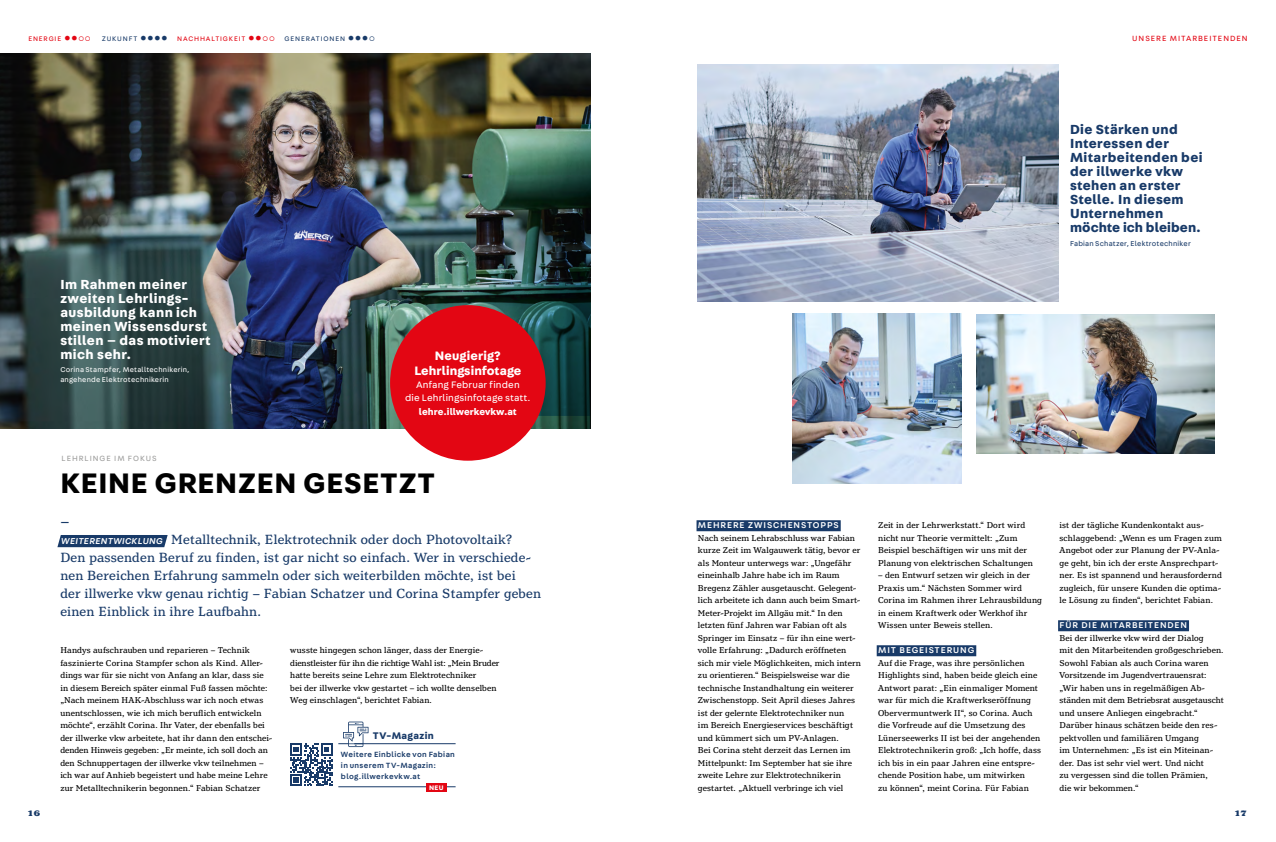
<style>
.page{position:relative;width:1276px;height:842px;background:#fff}
.page>*{position:absolute;margin:0;border:0;box-sizing:border-box;transform-origin:0 0}
.t1{font:700 30px "Fabriga";letter-spacing:.025em;color:#000}
.t2{font:14px/18px "Henriette";letter-spacing:.02em;color:#183a68}
.t3{font:700 14px/14px "Fabriga";letter-spacing:.03em;color:#183a68}
.t4{font:700 14px/14px "Fabriga";letter-spacing:.035em;color:#fff}
.t5{font:700 13px/15px "Fabriga";letter-spacing:.01em;color:#fff;text-align:center}
.t6{font:500 12px "Fabriga";color:#183a68}
.t7{font:800 11px "Henriette";color:#183a68}
.t8{font:700 10.2px "Fabriga";letter-spacing:.035em;color:#183a68}
.t9{font:10px/13.2px "Fabriga";letter-spacing:.015em;color:#fff;text-align:center}
.t10{font:700 10px "Fabriga";color:#fff}
.t11{font:9px/12.5px "Henriette";letter-spacing:.02em;color:#000}
.t12{font:500 9px "Fabriga";letter-spacing:.1em;color:#fff}
.t13{font:500 8px/11px "Fabriga";letter-spacing:.04em;color:#183a68}
.t14{font:8px "Fabriga";letter-spacing:.12em;color:#e30613}
.t15{font:8px "Fabriga";letter-spacing:.12em;color:#9d9d9c}
.t16{font:7.5px/10px "Fabriga";letter-spacing:.03em;color:#fff}
.t17{font:7.5px "Fabriga";letter-spacing:.03em;color:#183a68}
.t18{font:7px "Fabriga";letter-spacing:.12em;color:#e30613}
.t19{font:7px "Fabriga";letter-spacing:.12em;color:#183a68}
.t20{font:700 7px "Fabriga";color:#fff}
.s1{color:#183a68}
.s2{font-family:"Fabriga";font-weight:500;font-style:italic;font-size:9.1px;color:#fff}
</style>
<div class="page">
<img style="left:0;top:53px;width:591px;height:375px">
<img style="left:792px;top:314px;width:170px;height:169px">
<img style="left:698px;top:64px;width:360px;height:238px">
<img style="left:976px;top:314px;width:239px;height:139px">
<svg style="left:57px;top:535px;width:111px;height:12px"></svg>
<div style="left:696px;top:520px;width:144px;height:11px;background:#183a68"></div>
<div style="left:876px;top:645px;width:100px;height:11px;background:#183a68"></div>
<div style="left:1058px;top:620px;width:131px;height:11px;background:#183a68"></div>
<img style="left:354px;top:53px;width:237px;height:363px">
<div style="left:390px;top:305px;width:155px;height:156px;background:#e30613;border-radius:50%"></div>
<hr style="left:354px;top:743px;width:101px;height:1px;background:#183a68">
<svg style="left:290px;top:722px;width:78px;height:64px"></svg>
<hr style="left:338px;top:786px;width:117px;height:1px;background:#183a68">
<div style="left:426px;top:783px;width:21px;height:9px;background:#e30613"></div>
<p class="t18" style="left:28px;top:34px;width:64px">ENERGIE ●●○○</p>
<p class="t18" style="left:102px;top:34px;width:175px"><span class="s1">ZUKUNFT</span> <span class="s1">●●●●</span> NACHHALTIGKEIT ●●○○</p>
<p class="t19" style="left:285px;top:34px;width:92px">GENERATIONEN ●●●○</p>
<p class="t14" style="left:1132px;top:33px;width:117px">UNSERE MITARBEITENDEN</p>
<h2 class="t4" style="left:60px;top:276px;width:152px">Im Rahmen meiner zweiten Lehrlings&shy;ausbildung kann ich meinen Wissensdurst stillen – das motiviert mich sehr.</h2>
<p class="t16" style="left:60px;top:364px;width:131px">Corina Stampfer, Metalltechnikerin, angehende Elektrotechnikerin</p>
<p class="t15" style="left:62px;top:453px;width:97px">LEHRLINGE IM FOKUS</p>
<h3 class="t5" style="left:414px;top:348px;width:109px">Neugierig?<br>Lehrlingsinfotage</h3>
<p class="t9" style="left:405px;top:378px;width:127px">Anfang Februar finden<br>die Lehrlingsinfotage statt.</p>
<p class="t10" style="left:419px;top:404px;width:99px">lehre.illwerkevkw.at</p>
<h1 class="t1" style="left:60px;top:462px;width:376px">KEINE GRENZEN GESETZT</h1>
<h3 class="t6" style="left:60px;top:514px;width:11px">—</h3>
<p class="t2" style="left:60px;top:531px;width:482px"><span class="s2">WEITERENTWICKLUNG</span> Metalltechnik, Elektrotechnik oder doch Photovoltaik?<br>Den passenden Beruf zu finden, ist gar nicht so einfach. Wer in verschiede&shy;nen Bereichen Erfahrung sammeln oder sich weiterbilden möchte, ist bei<br>der illwerke vkw genau richtig – Fabian Schatzer und Corina Stampfer geben einen Einblick in ihre Laufbahn.</p>
<p class="t11" style="left:290px;top:644px;width:211px">wusste hingegen schon länger, dass der Energie&shy;dienstleister für ihn die richtige Wahl ist: „Mein Bruder hatte bereits seine Lehre zum Elektrotechniker<br>bei der illwerke vkw gestartet – ich wollte denselben Weg einschlagen“, berichtet Fabian.</p>
<p class="t11" style="left:60px;top:644px;width:213px">Handys aufschrauben und reparieren – Technik faszinierte Corina Stampfer schon als Kind. Aller&shy;dings war für sie nicht von Anfang an klar, dass sie in diesem Bereich später einmal Fuß fassen möchte: „Nach meinem HAK-Abschluss war ich noch etwas unentschlossen, wie ich mich beruflich entwickeln möchte“, erzählt Corina. Ihr Vater, der ebenfalls bei der illwerke vkw arbeitete, hat ihr dann den entschei&shy;denden Hinweis gegeben: „Er meinte, ich soll doch an den Schnuppertagen der illwerke vkw teilnehmen – ich war auf Anhieb begeistert und habe meine Lehre zur Metalltechnikerin begonnen.“ Fabian Schatzer</p>
<p class="t8" style="left:373px;top:729px;width:62px">TV-Magazin</p>
<p class="t13" style="left:341px;top:749px;width:115px">Weitere Einblicke von Fabian in unserem TV-Magazin: blog.illwerkevkw.at</p>
<p class="t20" style="left:429px;top:783px;width:16px">NEU</p>
<h2 class="t3" style="left:1070px;top:122px;width:134px">Die Stärken und<br>Interessen der<br>Mitarbeitenden bei der illwerke vkw stehen an erster<br>Stelle. In diesem<br>Unternehmen möchte ich bleiben.</h2>
<p class="t17" style="left:1070px;top:238px;width:122px">Fabian Schatzer, Elektrotechniker</p>
<p class="t12" style="left:698px;top:519px;width:142px">MEHRERE ZWISCHENSTOPPS</p>
<p class="t11" style="left:698px;top:532px;width:164px">Nach seinem Lehrabschluss war Fabian kurze Zeit im Walgauwerk tätig, bevor er als Monteur unterwegs war: „Ungefähr eineinhalb Jahre habe ich im Raum Bregenz Zähler ausgetauscht. Gelegent&shy;lich arbeitete ich dann auch beim Smart-Meter-Projekt im Allgäu mit.“ In den letzten fünf Jahren war Fabian oft als Springer im Einsatz – für ihn eine wert&shy;volle Erfahrung: „Dadurch eröffneten sich mir viele Möglichkeiten, mich intern zu orientieren.“ Beispielsweise war die technische Instandhaltung ein weiterer Zwischenstopp. Seit April dieses Jahres ist der gelernte Elektrotechniker nun<br>im Bereich Energieservices beschäftigt und kümmert sich um PV-Anlagen.<br>Bei Corina steht derzeit das Lernen im Mittelpunkt: Im September hat sie ihre zweite Lehre zur Elektrotechnikerin gestartet. „Aktuell verbringe ich viel</p>
<p class="t11" style="left:878px;top:519px;width:156px">Zeit in der Lehrwerkstatt.“ Dort wird nicht nur Theorie vermittelt: „Zum Beispiel beschäftigen wir uns mit der Planung von elektrischen Schaltungen</p>
<p class="t11" style="left:878px;top:569px;width:165px">– den Entwurf setzen wir gleich in der Praxis um.“ Nächsten Sommer wird Corina im Rahmen ihrer Lehrausbildung in einem Kraftwerk oder Werkhof ihr Wissen unter Beweis stellen.</p>
<p class="t12" style="left:878px;top:644px;width:98px">MIT BEGEISTERUNG</p>
<p class="t11" style="left:878px;top:657px;width:165px">Auf die Frage, was ihre persönlichen Highlights sind, haben beide gleich eine Antwort parat: „Ein einmaliger Moment war für mich die Kraftwerkseröffnung Obervermuntwerk II“, so Corina. Auch die Vorfreude auf die Umsetzung des Lünerseewerks II ist bei der angehenden Elektrotechnikerin groß: „Ich hoffe, dass ich bis in ein paar Jahren eine entspre&shy;chende Position habe, um mitwirken<br>zu können“, meint Corina. Für Fabian</p>
<p class="t11" style="left:1059px;top:519px;width:164px">ist der tägliche Kundenkontakt aus&shy;schlaggebend: „Wenn es um Fragen zum Angebot oder zur Planung der PV-Anla&shy;ge geht, bin ich der erste Ansprechpart&shy;ner. Es ist spannend und herausfordernd zugleich, für unsere Kunden die optima&shy;le Lösung zu finden“, berichtet Fabian.</p>
<p class="t12" style="left:1059px;top:619px;width:129px">FÜR DIE MITARBEITENDEN</p>
<p class="t11" style="left:1059px;top:632px;width:166px">Bei der illwerke vkw wird der Dialog<br>mit den Mitarbeitenden großgeschrieben.<br>Sowohl Fabian als auch Corina waren Vorsitzende im Jugendvertrauensrat: „Wir haben uns in regelmäßigen Ab&shy;ständen mit dem Betriebsrat ausgetauscht und unsere Anliegen eingebracht.“ Darüber hinaus schätzen beide den res&shy;pektvollen und familiären Umgang<br>im Unternehmen: „Es ist ein Miteinan&shy;der. Das ist sehr viel wert. Und nicht<br>zu vergessen sind die tollen Prämien,<br>die wir bekommen.“</p>
<p class="t7" style="left:28px;top:806px;width:14px">16</p>
<p class="t7" style="left:1235px;top:806px;width:13px">17</p>
</div>
